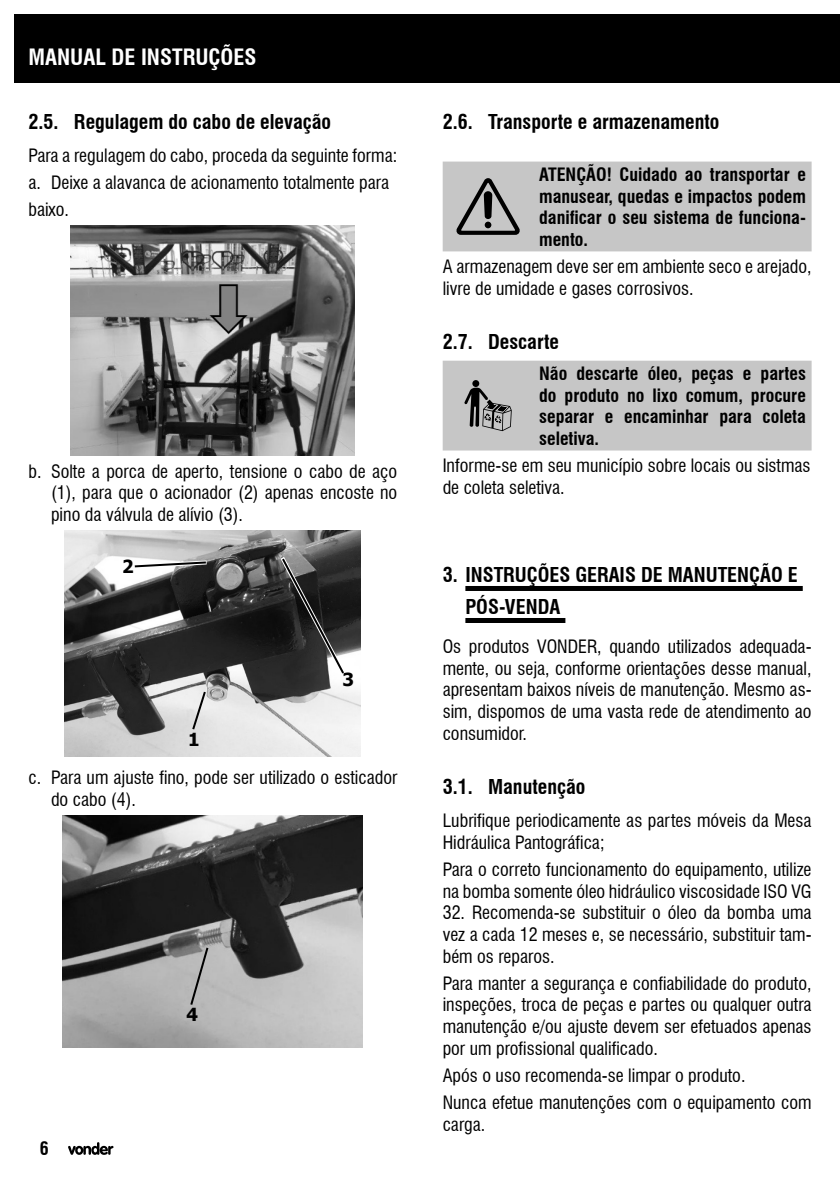
<style>
.page{position:relative;width:840px;height:1191px;background:#fff}
.page>*{position:absolute;margin:0;border:0;box-sizing:border-box;transform-origin:0 0}
.t1{font:700 condensed 22px "Swiss 721 BT";color:#fff}
._1_1__título{font:700 condensed 20px "Swiss 721 BT";color:#000}
._1__TÍTULO{font:700 condensed 20px/32px "Swiss 721 BT";color:#000}
.texto{font:condensed 18px/21.6px "Swiss 721 BT";color:#000}
.texto-2{font:700 condensed 18px/21.6px "Swiss 721 BT";color:#000;text-align:justify}
.t2{font:700 18px "Tahoma";color:#000}
.t3{font:700 18px "Tahoma";color:#020202}
</style>
<div class="page">
<img style="left:71px;top:226px;width:283px;height:230px">
<img style="left:65px;top:530px;width:295px;height:226px">
<svg style="left:190px;top:689px;width:17px;height:42px"></svg>
<svg style="left:277px;top:552px;width:70px;height:125px;background:#3b3b3b"></svg>
<svg style="left:131px;top:558px;width:80px;height:12px"></svg>
<img style="left:63px;top:815px;width:300px;height:232px">
<svg style="left:189px;top:945px;width:21px;height:62px"></svg>
<div style="left:465px;top:586px;width:337px;height:5px;background:#000"></div>
<div style="left:465px;top:618px;width:100px;height:5px;background:#000"></div>
<div style="left:442px;top:162px;width:369px;height:89px;background:#c6c6c6"></div>
<div style="left:484px;top:222px;width:7px;height:6px;background:#000;border-radius:50%"></div>
<div style="left:442px;top:361px;width:369px;height:89px;background:#c6c6c6"></div>
<div style="left:14px;top:14px;width:825px;height:69px;background:#000"></div>
<svg style="left:68px;top:1142px;width:45px;height:12px"></svg>
<p class="t1" style="left:28px;top:44px;width:229px">MANUAL DE INSTRUÇÕES</p>
<p class="_1_1__título" style="left:28px;top:109px;width:304px">2.5. Regulagem do cabo de elevação</p>
<p class="texto" style="left:28px;top:144px;width:370px">Para a regulagem do cabo, proceda da seguinte forma:</p>
<p class="texto" style="left:28px;top:171px;width:362px">a. Deixe a alavanca de acionamento totalmente para</p>
<p class="texto" style="left:28px;top:199px;width:42px">baixo.</p>
<p class="texto" style="left:51px;top:460px;width:347px;text-align:justify;text-indent:-23px">b. Solte a porca de aperto, tensione o cabo de aço (1), para que o acionador (2) apenas encoste no pino da válvula de alívio (3).</p>
<p class="t2" style="left:122px;top:553px;width:13px">2</p>
<p class="t2" style="left:342px;top:667px;width:13px">3</p>
<p class="t3" style="left:188px;top:726px;width:13px">1</p>
<p class="texto" style="left:51px;top:767px;width:347px;text-indent:-23px">c. Para um ajuste fino, pode ser utilizado o esticador do cabo (4).</p>
<p class="texto-2" style="left:40px;top:1138px;width:10px">6</p>
<p class="t2" style="left:186px;top:1002px;width:13px">4</p>
<p class="_1_1__título" style="left:442px;top:109px;width:278px">2.6. Transporte e armazenamento</p>
<p class="texto-2" style="left:539px;top:164px;width:268px">ATENÇÃO! Cuidado ao transportar e manusear, quedas e impactos podem danificar o seu sistema de funciona&shy;mento.</p>
<p class="texto" style="left:442px;top:256px;width:370px">A armazenagem deve ser em ambiente seco e arejado, livre de umidade e gases corrosivos.</p>
<p class="_1_1__título" style="left:442px;top:330px;width:118px">2.7. Descarte</p>
<p class="texto-2" style="left:539px;top:363px;width:268px">Não descarte óleo, peças e partes do produto no lixo comum, procure separar e encaminhar para coleta seletiva.</p>
<p class="texto" style="left:442px;top:455px;width:369px">Informe-se em seu município sobre locais ou sistmas de coleta seletiva.</p>
<p class="_1__TÍTULO" style="left:465px;top:559px;width:333px;text-indent:-23px">3. INSTRUÇÕES GERAIS DE MANUTENÇÃO E<br>PÓS-VENDA</p>
<p class="texto" style="left:442px;top:636px;width:370px;text-align:justify">Os produtos VONDER, quando utilizados adequada&shy;mente, ou seja, conforme orientações desse manual, apresentam baixos níveis de manutenção. Mesmo as&shy;sim, dispomos de uma vasta rede de atendimento ao consumidor.</p>
<p class="_1_1__título" style="left:442px;top:775px;width:144px">3.1. Manutenção</p>
<p class="texto" style="left:442px;top:810px;width:370px">Lubrifique periodicamente as partes móveis da Mesa<br>Hidráulica Pantográfica;</p>
<p class="texto" style="left:442px;top:858px;width:370px">Para o correto funcionamento do equipamento, utilize na bomba somente óleo hidráulico viscosidade ISO VG</p>
<p class="texto" style="left:442px;top:902px;width:370px;text-align:justify">32. Recomenda-se substituir o óleo da bomba uma vez a cada 12 meses e, se necessário, substituir tam&shy;bém os reparos.</p>
<p class="texto" style="left:442px;top:972px;width:370px;text-align:justify">Para manter a segurança e confiabilidade do produto, inspeções, troca de peças e partes ou qualquer outra manutenção e/ou ajuste devem ser efetuados apenas por um profissional qualificado.</p>
<p class="texto" style="left:442px;top:1064px;width:304px">Após o uso recomenda-se limpar o produto.</p>
<p class="texto" style="left:442px;top:1091px;width:370px">Nunca efetue manutenções com o equipamento com carga.</p>
</div>
